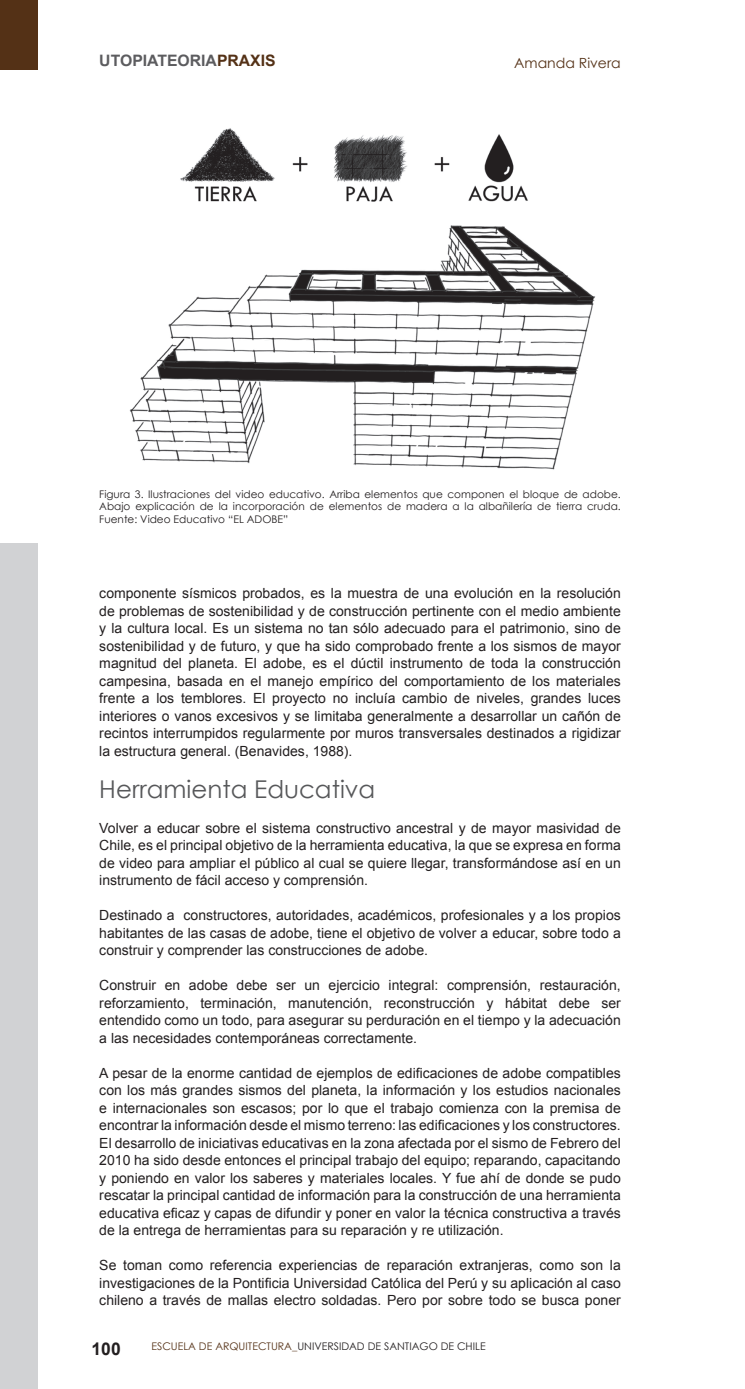
<style>
.page{position:relative;width:745px;height:1389px;background:#fff}
.page>*{position:absolute;margin:0;border:0;box-sizing:border-box;transform-origin:0 0}
.t1{font:24.5px "Century Gothic";color:#57585a}
.t2{font:700 17.5px "Arial";color:#231f20}
.t3{font:700 15.75px "Arial";color:#5c5c5f}
.t4{font:14px/17.5px "Arial";color:#231f20;text-align:justify}
.t5{font:14px "Century Gothic";color:#543116}
.t6{font:10.5px/12.6px "Century Gothic";color:#231f20;text-align:justify}
.s1{color:#543116}
</style>
<div class="page">
<div style="left:0;top:543px;width:38px;height:846px;background:#d1d2d4"></div>
<div style="left:0;top:0;width:38px;height:70px;background:#543116"></div>
<img style="left:129px;top:128px;width:467px;height:342px">
<p class="t3" style="left:99px;top:50px;width:178px">UTOPIATEORIA<span class="s1">PRAXIS</span></p>
<p class="t5" style="left:514px;top:53px;width:108px">Amanda Rivera</p>
<p class="t6" style="left:99px;top:487px;width:522px">Figura 3. Ilustraciones del video educativo. Arriba elementos que componen el bloque de adobe.<br>Abajo explicación de la incorporación de elementos de madera a la albañilería de tierra cruda.<br>Fuente: Video Educativo “EL ADOBE”</p>
<p class="t4" style="left:99px;top:585px;width:522px">componente sísmicos probados, es la muestra de una evolución en la resolución de problemas de sostenibilidad y de construcción pertinente con el medio ambiente y la cultura local. Es un sistema no tan sólo adecuado para el patrimonio, sino de sostenibilidad y de futuro, y que ha sido comprobado frente a los sismos de mayor magnitud del planeta. El adobe, es el dúctil instrumento de toda la construcción campesina, basada en el manejo empírico del comportamiento de los materiales frente a los temblores. El proyecto no incluía cambio de niveles, grandes luces interiores o vanos excesivos y se limitaba generalmente a desarrollar un cañón de recintos interrumpidos regularmente por muros transversales destinados a rigidizar la estructura general. (Benavides, 1988).</p>
<h1 class="t1" style="left:99px;top:772px;width:277px">Herramienta Educativa</h1>
<p class="t4" style="left:99px;top:819px;width:522px">Volver a educar sobre el sistema constructivo ancestral y de mayor masividad de Chile, es el principal objetivo de la herramienta educativa, la que se expresa en forma de video para ampliar el público al cual se quiere llegar, transformándose así en un instrumento de fácil acceso y comprensión.</p>
<p class="t4" style="left:99px;top:907px;width:522px">Destinado a constructores, autoridades, académicos, profesionales y a los propios habitantes de las casas de adobe, tiene el objetivo de volver a educar, sobre todo a construir y comprender las construcciones de adobe.</p>
<p class="t4" style="left:99px;top:977px;width:522px">Construir en adobe debe ser un ejercicio integral: comprensión, restauración, reforzamiento, terminación, manutención, reconstrucción y hábitat debe ser entendido como un todo, para asegurar su perduración en el tiempo y la adecuación a las necesidades contemporáneas correctamente.</p>
<p class="t4" style="left:99px;top:1064px;width:522px">A pesar de la enorme cantidad de ejemplos de edificaciones de adobe compatibles con los más grandes sismos del planeta, la información y los estudios nacionales e internacionales son escasos; por lo que el trabajo comienza con la premisa de encontrar la información desde el mismo terreno: las edificaciones y los constructores.<br>El desarrollo de iniciativas educativas en la zona afectada por el sismo de Febrero del 2010 ha sido desde entonces el principal trabajo del equipo; reparando, capacitando y poniendo en valor los saberes y materiales locales. Y fue ahí de donde se pudo rescatar la principal cantidad de información para la construcción de una herramienta educativa eficaz y capas de difundir y poner en valor la técnica constructiva a través de la entrega de herramientas para su reparación y re utilización.</p>
<p class="t4" style="left:99px;top:1257px;width:522px">Se toman como referencia experiencias de reparación extranjeras, como son la investigaciones de la Pontificia Universidad Católica del Perú y su aplicación al caso chileno a través de mallas electro soldadas. Pero por sobre todo se busca poner</p>
<p class="t2" style="left:91px;top:1337px;width:31px">100</p>
<p class="t6" style="left:151px;top:1339px;width:335px"><span class="s1">ESCUELA DE ARQUITECTURA_</span>UNIVERSIDAD DE SANTIAGO DE CHILE</p>
</div>
